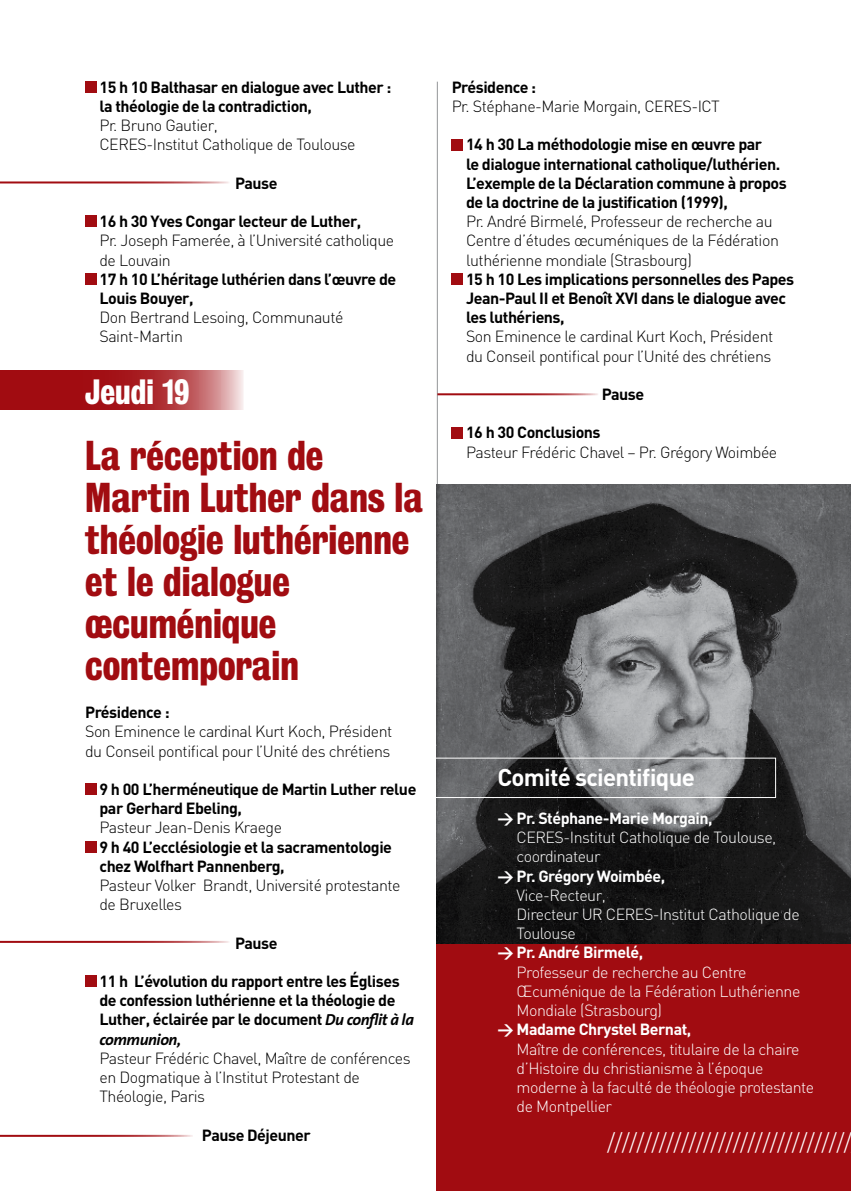
<style>
.page{position:relative;width:851px;height:1191px;background:#fff}
.page>*{position:absolute;margin:0;border:0;box-sizing:border-box;transform-origin:0 0}
.t1{font:38px/42px "Bureau Grotesque Three Seven";color:#a10c11}
.t2{font:32px "Bureau Grotesque Three Seven";color:#fff}
.t3{font:300 24px "DIN";color:#fff}
.t4{font:700 24px "DIN";letter-spacing:-.03em;color:#fff}
.t5{font:700 16px/19.2px "DIN";letter-spacing:-.03em;color:#000}
.t6{font:300 16px/19.2px "DIN";letter-spacing:-.03em;color:#000}
.t7{font:300 16px/19.2px "DIN";letter-spacing:-.03em;color:#fff}
.t8{font:700 16px "DIN";letter-spacing:-.03em;color:#fff}
.t9{font:italic 700 16px "The Sans";letter-spacing:-.03em;color:#000}
.s1{font-family:"The Sans";font-style:italic}
</style>
<div class="page">
<hr style="left:437px;top:82px;width:1px;height:405px;background:#939598">
<svg style="left:0;top:370px;width:243px;height:40px;background:#b03338"></svg>
<div style="left:85px;top:81px;width:12px;height:12px;background:#a10c11"></div>
<div style="left:85px;top:215px;width:12px;height:12px;background:#a10c11"></div>
<div style="left:85px;top:273px;width:12px;height:12px;background:#a10c11"></div>
<div style="left:85px;top:783px;width:12px;height:12px;background:#a10c11"></div>
<div style="left:85px;top:841px;width:12px;height:11px;background:#a10c11"></div>
<div style="left:85px;top:975px;width:12px;height:12px;background:#a10c11"></div>
<div style="left:451px;top:139px;width:12px;height:11px;background:#a10c11"></div>
<div style="left:451px;top:273px;width:12px;height:12px;background:#a10c11"></div>
<div style="left:451px;top:427px;width:12px;height:11px;background:#a10c11"></div>
<div style="left:437px;top:908px;width:413px;height:283px;background:#a10c11"></div>
<img style="left:437px;top:485px;width:413px;height:458px">
<div style="left:427px;top:757px;width:349px;height:41px;border:1px solid #fff"></div>
<hr style="left:0;top:181px;width:230px;height:2px;background:#a10c11">
<hr style="left:437px;top:393px;width:161px;height:2px;background:#a10c11">
<hr style="left:0;top:941px;width:230px;height:2px;background:#a10c11">
<hr style="left:0;top:1134px;width:193px;height:2px;background:#a10c11">
<p class="t5" style="left:99px;top:77px;width:293px">15 h 10 Balthasar en dialogue avec Luther : la théologie de la contradiction,</p>
<p class="t6" style="left:99px;top:116px;width:257px">Pr. Bruno Gautier,<br>CERES-Institut Catholique de Toulouse</p>
<p class="t5" style="left:235px;top:173px;width:44px">Pause</p>
<p class="t5" style="left:99px;top:211px;width:263px">16 h 30 Yves Congar lecteur de Luther,</p>
<p class="t6" style="left:99px;top:231px;width:296px">Pr. Joseph Famerée, à l’Université catholique de Louvain</p>
<p class="t5" style="left:99px;top:269px;width:298px">17 h 10 L’héritage luthérien dans l’œuvre de<br>Louis Bouyer,</p>
<p class="t6" style="left:99px;top:308px;width:245px">Don Bertrand Lesoing, Communauté<br>Saint-Martin</p>
<h2 class="t2" style="left:85px;top:370px;width:106px">Jeudi 19</h2>
<h1 class="t1" style="left:85px;top:433px;width:339px">La réception de<br>Martin Luther dans la théologie luthérienne et le dialogue œcuménique contemporain</h1>
<p class="t5" style="left:85px;top:702px;width:86px">Présidence :</p>
<p class="t6" style="left:85px;top:722px;width:309px">Son Eminence le cardinal Kurt Koch, Président du Conseil pontifical pour l’Unité des chrétiens</p>
<p class="t5" style="left:99px;top:779px;width:318px">9 h 00 L’herméneutique de Martin Luther relue par Gerhard Ebeling,</p>
<p class="t6" style="left:99px;top:818px;width:184px">Pasteur Jean-Denis Kraege</p>
<p class="t5" style="left:99px;top:836px;width:294px">9 h 40 L’ecclésiologie et la sacramentologie chez Wolfhart Pannenberg,</p>
<p class="t6" style="left:99px;top:875px;width:302px">Pasteur Volker Brandt, Université protestante de Bruxelles</p>
<p class="t5" style="left:235px;top:932px;width:44px">Pause</p>
<p class="t5" style="left:99px;top:971px;width:316px">11 h L’évolution du rapport entre les Églises de confession luthérienne et la théologie de<br>Luther, éclairée par le document <span class="s1">Du conflit à la</span></p>
<p class="t9" style="left:99px;top:1025px;width:83px">communion,</p>
<p class="t6" style="left:99px;top:1048px;width:313px">Pasteur Frédéric Chavel, Maître de conférences en Dogmatique à l’Institut Protestant de<br>Théologie, Paris</p>
<p class="t5" style="left:202px;top:1124px;width:110px">Pause Déjeuner</p>
<p class="t5" style="left:451px;top:77px;width:86px">Présidence :</p>
<p class="t6" style="left:451px;top:96px;width:269px">Pr. Stéphane-Marie Morgain, CERES-ICT</p>
<p class="t5" style="left:466px;top:134px;width:322px">14 h 30 La méthodologie mise en œuvre par<br>le dialogue international catholique/luthérien.<br>L’exemple de la Déclaration commune à propos de la doctrine de la justification (1999),</p>
<p class="t6" style="left:466px;top:212px;width:314px">Pr. André Birmelé, Professeur de recherche au<br>Centre d’études œcuméniques de la Fédération luthérienne mondiale (Strasbourg)</p>
<p class="t5" style="left:466px;top:269px;width:329px">15 h 10 Les implications personnelles des Papes<br>Jean-Paul II et Benoît XVI dans le dialogue avec les luthériens,</p>
<p class="t6" style="left:466px;top:327px;width:309px">Son Eminence le cardinal Kurt Koch, Président du Conseil pontifical pour l’Unité des chrétiens</p>
<p class="t5" style="left:601px;top:384px;width:44px">Pause</p>
<p class="t5" style="left:466px;top:422px;width:136px">16 h 30 Conclusions</p>
<p class="t6" style="left:466px;top:442px;width:313px">Pasteur Frédéric Chavel – Pr. Grégory Woimbée</p>
<h3 class="t4" style="left:497px;top:761px;width:199px">Comité scientifique</h3>
<p class="t8" style="left:497px;top:807px;width:217px">&gt; Pr. Stéphane-Marie Morgain,</p>
<p class="t7" style="left:516px;top:827px;width:261px">CERES-Institut Catholique de Toulouse, coordinateur</p>
<p class="t8" style="left:497px;top:865px;width:169px">&gt; Pr. Grégory Woimbée,</p>
<p class="t7" style="left:516px;top:885px;width:284px">Vice-Recteur,<br>Directeur UR CERES-Institut Catholique de<br>Toulouse</p>
<p class="t8" style="left:497px;top:942px;width:147px">&gt; Pr. André Birmelé,</p>
<p class="t7" style="left:516px;top:962px;width:285px">Professeur de recherche au Centre<br>Œcuménique de la Fédération Luthérienne<br>Mondiale (Strasbourg)</p>
<p class="t8" style="left:497px;top:1019px;width:195px">&gt; Madame Chrystel Bernat,</p>
<p class="t7" style="left:516px;top:1039px;width:299px">Maître de conférences, titulaire de la chaire d’Histoire du christianisme à l’époque moderne à la faculté de théologie protestante de Montpellier</p>
<h3 class="t3" style="left:607px;top:1127px;width:246px">/////////////////////////////////</h3>
</div>
